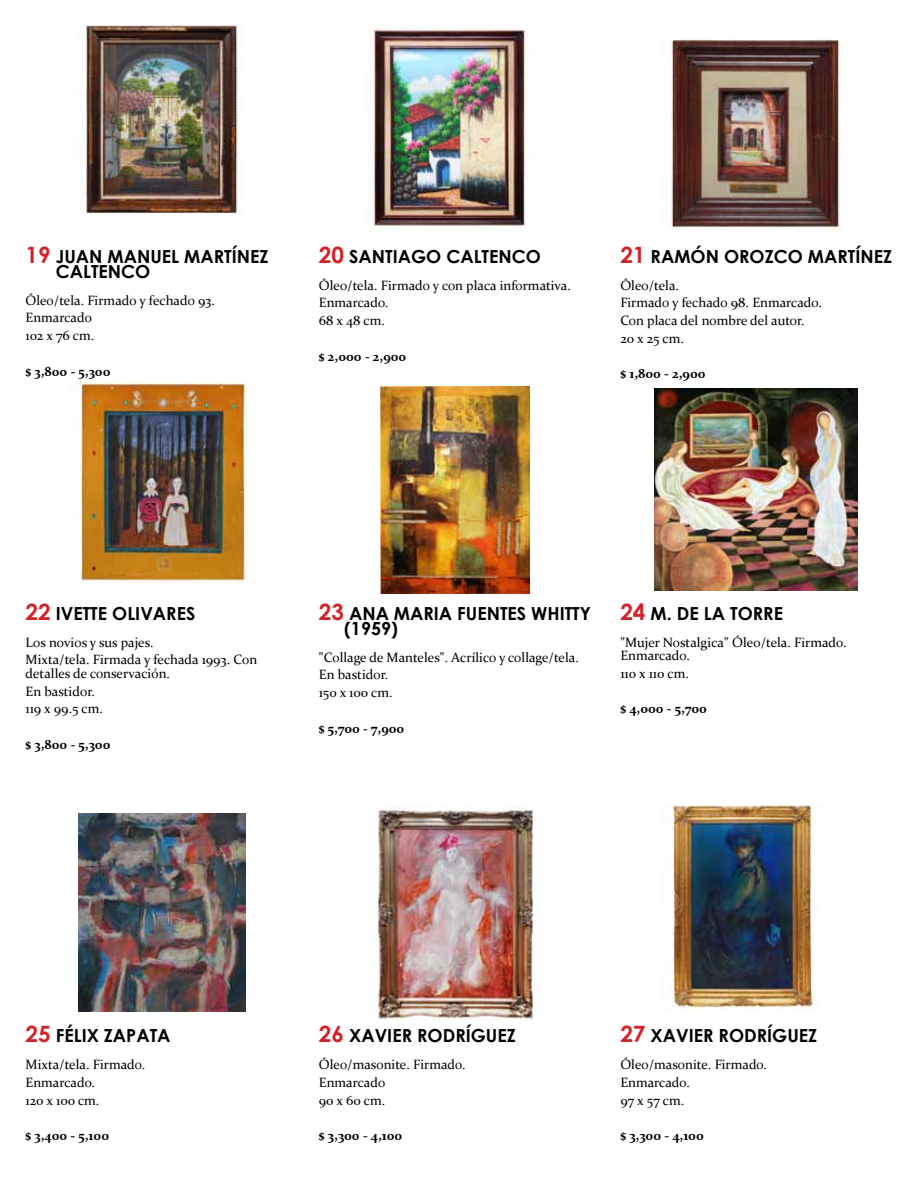
<style>
.page{position:relative;width:918px;height:1188px;background:#fff}
.page>*{position:absolute;margin:0;border:0;box-sizing:border-box;transform-origin:0 0}
.t1{font:700 18px/15px "Century Gothic";color:#000}
.t2{font:13.5px/17.7px "Constantia";color:#000}
.t3{font:700 13.5px "Constantia";color:#000}
.s1{font-size:22.5px;color:#d2232a}
</style>
<div class="page">
<img style="left:84px;top:26px;width:158px;height:188px">
<img style="left:368px;top:26px;width:158px;height:204px">
<img style="left:670px;top:39px;width:179px;height:191px">
<img style="left:77px;top:383px;width:172px;height:203px">
<img style="left:380px;top:386px;width:150px;height:207px">
<img style="left:655px;top:389px;width:203px;height:202px">
<img style="left:78px;top:813px;width:167px;height:199px">
<img style="left:377px;top:807px;width:156px;height:212px">
<img style="left:664px;top:805px;width:153px;height:205px">
<h1 class="t1" style="left:56px;top:248px;width:214px;text-indent:-30px"><span class="s1">19</span> JUAN MANUEL MARTÍNEZ<br>CALTENCO</h1>
<p class="t2" style="left:26px;top:290px;width:191px">Óleo/tela. Firmado y fechado 93.<br>Enmarcado<br>102 x 76 cm.</p>
<p class="t3" style="left:26px;top:362px;width:87px">$ 3,800 - 5,300</p>
<h1 class="t1" style="left:319px;top:248px;width:224px"><span class="s1">20</span> SANTIAGO CALTENCO</h1>
<p class="t2" style="left:319px;top:275px;width:254px">Óleo/tela. Firmado y con placa informativa.<br>Enmarcado.<br>68 x 48 cm.</p>
<p class="t3" style="left:319px;top:347px;width:89px">$ 2,000 - 2,900</p>
<h1 class="t1" style="left:620px;top:248px;width:273px"><span class="s1">21</span> RAMÓN OROZCO MARTÍNEZ</h1>
<p class="t2" style="left:620px;top:275px;width:203px">Óleo/tela.<br>Firmado y fechado 98. Enmarcado.<br>Con placa del nombre del autor.<br>20 x 25 cm.</p>
<p class="t3" style="left:620px;top:364px;width:87px">$ 1,800 - 2,900</p>
<h1 class="t1" style="left:26px;top:605px;width:161px"><span class="s1">22</span> IVETTE OLIVARES</h1>
<p class="t2" style="left:26px;top:633px;width:233px">Los novios y sus pajes.<br>Mixta/tela. Firmada y fechada 1993. Con</p>
<p class="t2" style="left:26px;top:664px;width:146px">detalles de conservación.<br>En bastidor.<br>119 x 99.5 cm.</p>
<p class="t3" style="left:26px;top:735px;width:87px">$ 3,800 - 5,300</p>
<h1 class="t1" style="left:344px;top:605px;width:248px;text-indent:-25px"><span class="s1">23</span> ANA MARIA FUENTES WHITTY (1959)</h1>
<p class="t2" style="left:319px;top:648px;width:261px">"Collage de Manteles". Acrílico y collage/tela.<br>En bastidor.<br>150 x 100 cm.</p>
<p class="t3" style="left:319px;top:719px;width:87px">$ 5,700 - 7,900</p>
<h1 class="t1" style="left:620px;top:605px;width:162px"><span class="s1">24</span> M. DE LA TORRE</h1>
<p class="t2" style="left:620px;top:635px;width:228px;line-height:13.5px">"Mujer Nostalgica" Óleo/tela. Firmado.<br>Enmarcado.</p>
<p class="t2" style="left:620px;top:664px;width:70px">110 x 110 cm.</p>
<p class="t3" style="left:620px;top:700px;width:88px">$ 4,000 - 5,700</p>
<h1 class="t1" style="left:26px;top:1027px;width:147px"><span class="s1">25</span> FÉLIX ZAPATA</h1>
<p class="t2" style="left:26px;top:1055px;width:121px">Mixta/tela. Firmado.<br>Enmarcado.<br>120 x 100 cm.</p>
<p class="t3" style="left:26px;top:1126px;width:85px">$ 3,400 - 5,100</p>
<h1 class="t1" style="left:319px;top:1027px;width:198px"><span class="s1">26</span> XAVIER RODRÍGUEZ</h1>
<p class="t2" style="left:319px;top:1055px;width:148px">Óleo/masonite. Firmado.<br>Enmarcado<br>90 x 60 cm.</p>
<p class="t3" style="left:319px;top:1126px;width:85px">$ 3,300 - 4,100</p>
<h1 class="t1" style="left:620px;top:1027px;width:198px"><span class="s1">27</span> XAVIER RODRÍGUEZ</h1>
<p class="t2" style="left:620px;top:1055px;width:148px">Óleo/masonite. Firmado.<br>Enmarcado.<br>97 x 57 cm.</p>
<p class="t3" style="left:620px;top:1126px;width:85px">$ 3,300 - 4,100</p>
</div>
